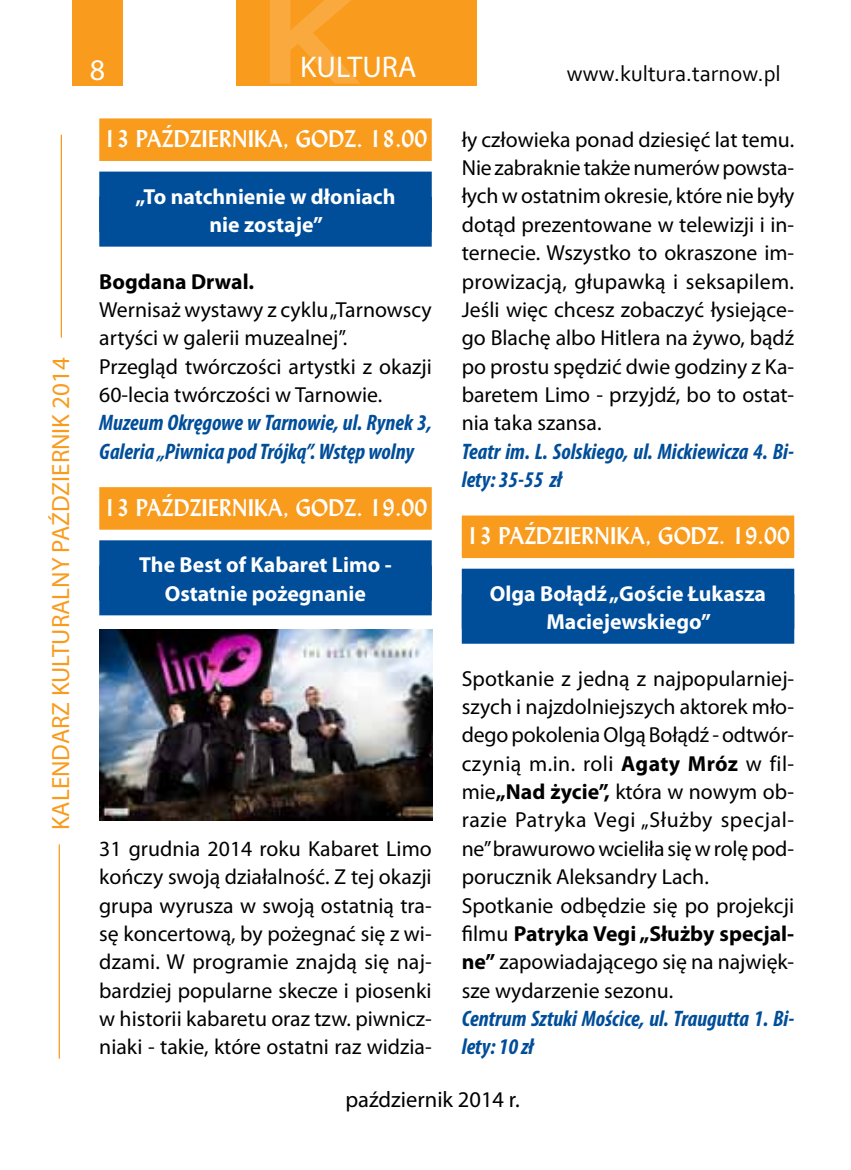
<style>
.page{position:relative;width:851px;height:1170px;background:#fff}
.page>*{position:absolute;margin:0;border:0;box-sizing:border-box;transform-origin:0 0}
.t1{font:30px "Myriad Pro";color:#fff}
.t2{font:25px "Myriad Pro";color:#f99b1c}
.t3{font:italic 700 condensed 22.5px/28.2px "Myriad Pro";color:#004e9a}
.t4{font:700 22.5px "Lydian PL";color:#fff}
.t5{font:22.5px "Corbel";color:#000}
.t6{font:22.5px "Myriad Pro";color:#000}
.t7{font:21.75px/28.2px "Myriad Pro";color:#000}
.t8{font:700 21.75px/28.2px "Myriad Pro";color:#fff;text-align:center}
.t9{font:700 21.75px "Myriad Pro";color:#000}
.s1{font-weight:700}
</style>
<div class="page">
<div style="left:72px;top:0;width:51px;height:85px;background:#f99b1c"></div>
<div style="left:236px;top:0;width:240px;height:85px;background:#f99b1c"></div>
<svg style="left:267px;top:0;width:164px;height:86px"></svg>
<hr style="left:61px;top:135px;width:1px;height:203px;background:#f99b1c">
<hr style="left:59px;top:844px;width:1px;height:214px;background:#f99b1c">
<div style="left:99px;top:118px;width:332px;height:43px;background:#f99b1c"></div>
<div style="left:99px;top:171px;width:332px;height:75px;background:#004e9a"></div>
<div style="left:99px;top:487px;width:332px;height:42px;background:#f99b1c"></div>
<div style="left:99px;top:540px;width:332px;height:75px;background:#004e9a"></div>
<div style="left:461px;top:515px;width:333px;height:43px;background:#f99b1c"></div>
<div style="left:461px;top:568px;width:333px;height:75px;background:#004e9a"></div>
<img style="left:99px;top:629px;width:333px;height:191px">
<p class="t2" style="left:45px;top:830px;width:474px;rotate:-90deg">KALENDARZ KULTURALNY PAŹDZIERNIK 2014</p>
<h1 class="t1" style="left:90px;top:51px;width:17px">8</h1>
<h1 class="t1" style="left:300px;top:48px;width:118px">KULTURA</h1>
<p class="t5" style="left:566px;top:59px;width:215px">www.kultura.tarnow.pl</p>
<p class="t4" style="left:104px;top:124px;width:325px">13 PAŹDZIERNIKA, GODZ. 18.00</p>
<p class="t8" style="left:135px;top:181px;width:261px">„To natchnienie w dłoniach nie zostaje”</p>
<p class="t9" style="left:99px;top:267px;width:156px">Bogdana Drwal.</p>
<p class="t7" style="left:99px;top:295px;width:334px">Wernisaż wystawy z cyklu „Tarnowscy artyści w galerii muzealnej”.<br>Przegląd twórczości artystki z okazji 60-lecia twórczości w Tarnowie.</p>
<p class="t3" style="left:99px;top:408px;width:334px">Muzeum Okręgowe w Tarnowie, ul. Rynek 3,<br>Galeria „Piwnica pod Trójką”. Wstęp wolny</p>
<p class="t4" style="left:104px;top:492px;width:325px">13 PAŹDZIERNIKA, GODZ. 19.00</p>
<p class="t8" style="left:139px;top:550px;width:254px">The Best of Kabaret Limo -<br>Ostatnie pożegnanie</p>
<p class="t7" style="left:99px;top:834px;width:334px;text-align:justify">31 grudnia 2014 roku Kabaret Limo kończy swoją działalność. Z tej okazji grupa wyrusza w swoją ostatnią tra&shy;sę koncertową, by pożegnać się z wi&shy;dzami. W programie znajdą się naj&shy;bardziej popularne skecze i piosenki w historii kabaretu oraz tzw. piwnicz&shy;niaki - takie, które ostatni raz widzia-</p>
<p class="t7" style="left:461px;top:125px;width:334px;text-align:justify">ły człowieka ponad dziesięć lat temu.<br>Nie zabraknie także numerów powsta&shy;łych w ostatnim okresie, które nie były dotąd prezentowane w telewizji i in&shy;ternecie. Wszystko to okraszone im&shy;prowizacją, głupawką i seksapilem.<br>Jeśli więc chcesz zobaczyć łysiejące&shy;go Blachę albo Hitlera na żywo, bądź po prostu spędzić dwie godziny z Ka&shy;baretem Limo - przyjdź, bo to ostat&shy;nia taka szansa.</p>
<p class="t3" style="left:461px;top:436px;width:333px">Teatr im. L. Solskiego, ul. Mickiewicza 4. Bi&shy;lety: 35-55 zł</p>
<p class="t4" style="left:466px;top:521px;width:325px">13 PAŹDZIERNIKA, GODZ. 19.00</p>
<p class="t8" style="left:490px;top:578px;width:278px">Olga Bołądź „Goście Łukasza<br>Maciejewskiego”</p>
<p class="t7" style="left:461px;top:664px;width:334px">Spotkanie z jedną z najpopularniej&shy;szych i najzdolniejszych aktorek mło&shy;dego pokolenia Olgą Bołądź - odtwór&shy;czynią m.in. roli <span class="s1">Agaty Mróz</span> w fil&shy;mie<span class="s1">„Nad życie”,</span> która w nowym ob&shy;razie Patryka Vegi „Służby specjal&shy;ne” brawurowo wcieliła się w rolę pod&shy;porucznik Aleksandry Lach.<br>Spotkanie odbędzie się po projekcji filmu <span class="s1">Patryka Vegi „Służby specjal&shy;ne”</span> zapowiadającego się na najwięk&shy;sze wydarzenie sezonu.</p>
<p class="t3" style="left:461px;top:1003px;width:334px">Centrum Sztuki Mościce, ul. Traugutta 1. Bi&shy;lety: 10 zł</p>
<p class="t6" style="left:345px;top:1085px;width:176px">październik 2014 r.</p>
</div>
